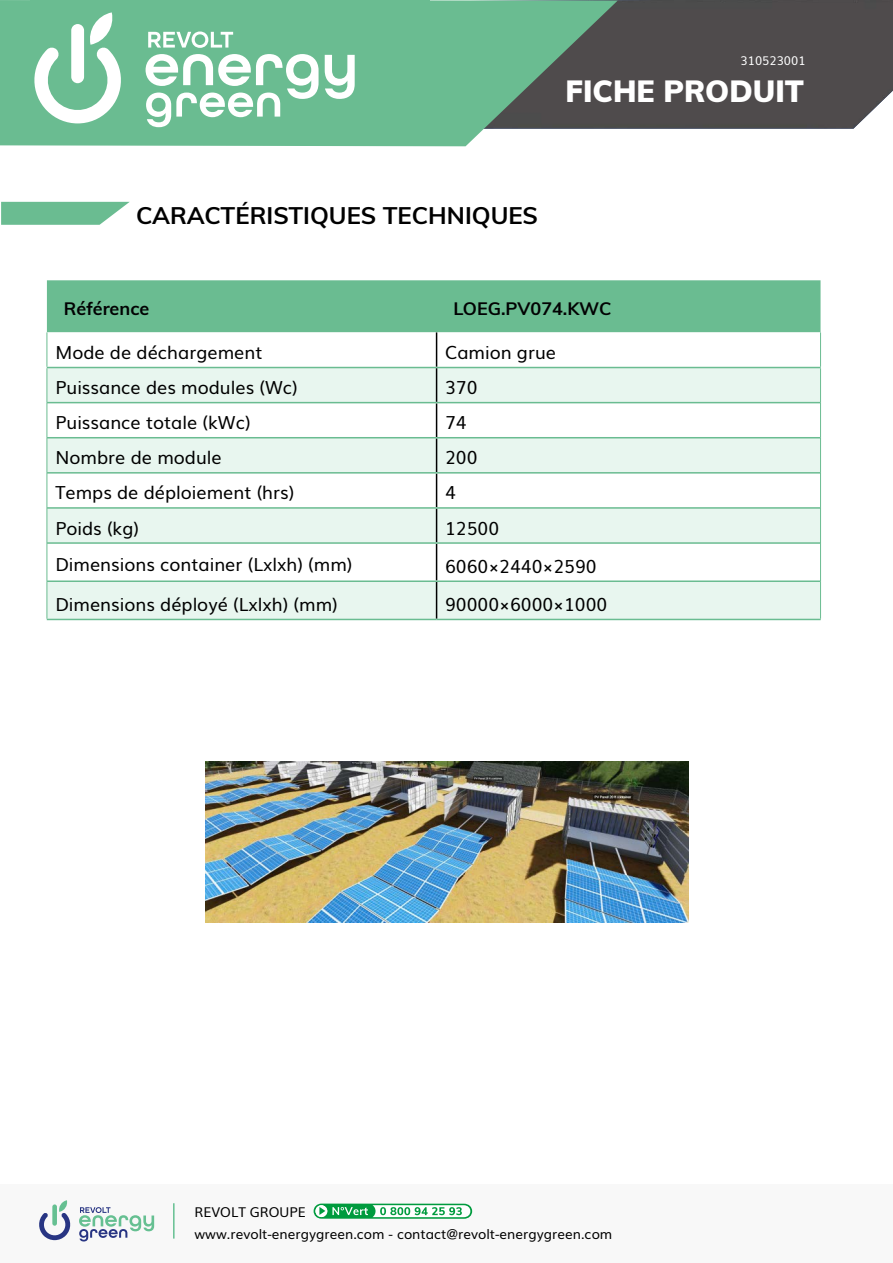
<style>
.page{position:relative;width:893px;height:1263px;background:#fff}
.page>*{position:absolute;margin:0;border:0;box-sizing:border-box;transform-origin:0 0}
.t1{font:900 30px "Muli";color:#fff}
.t2{font:700 24px "Muli";color:#000}
.t3{font:18px "Muli";color:#000}
.t4{font:700 18px "Muli";color:#020203}
.t5{font:13.5px "Muli";color:#000}
.t6{font:12px "Muli";color:#fff}
</style>
<div class="page">
<div style="left:1px;top:1185px;width:892px;height:78px;background:#f8f8f8"></div>
<div style="left:618px;top:0;width:275px;height:129px;background:#4f4b4c"></div>
<svg style="left:0;top:0;width:618px;height:146px;background:#6ea588"></svg>
<div style="left:30px;top:0;width:399px;height:136px;background:#6abc91"></div>
<svg style="left:34px;top:12px;width:87px;height:111px"></svg>
<svg style="left:148px;top:32px;width:85px;height:16px"></svg>
<svg style="left:146px;top:54px;width:173px;height:73px"></svg>
<svg style="left:325px;top:55px;width:30px;height:44px"></svg>
<img style="left:206px;top:762px;width:482px;height:161px">
<svg style="left:47px;top:280px;width:773px;height:122px"></svg>
<div style="left:48px;top:438px;width:772px;height:34px;background:#e8f6ef"></div>
<div style="left:48px;top:509px;width:772px;height:33px;background:#e8f6ef"></div>
<div style="left:48px;top:582px;width:772px;height:37px;background:#e8f6ef"></div>
<hr style="left:436px;top:332px;width:1px;height:35px;background:#000">
<hr style="left:436px;top:403px;width:1px;height:34px;background:#000">
<hr style="left:436px;top:438px;width:1px;height:34px;background:#000">
<hr style="left:436px;top:474px;width:1px;height:33px;background:#000">
<hr style="left:436px;top:509px;width:1px;height:33px;background:#000">
<hr style="left:436px;top:544px;width:1px;height:36px;background:#000">
<hr style="left:436px;top:582px;width:1px;height:37px;background:#000">
<hr style="left:47px;top:332px;width:1px;height:35px;background:#6abc91">
<hr style="left:820px;top:332px;width:1px;height:35px;background:#6abc91">
<hr style="left:47px;top:403px;width:1px;height:35px;background:#6abc91">
<hr style="left:820px;top:403px;width:1px;height:35px;background:#6abc91">
<hr style="left:47px;top:437px;width:390px;height:1px;background:#6abc91">
<hr style="left:437px;top:437px;width:383px;height:1px;background:#6abc91">
<hr style="left:47px;top:438px;width:1px;height:35px;background:#6abc91">
<hr style="left:820px;top:438px;width:1px;height:35px;background:#6abc91">
<hr style="left:47px;top:472px;width:390px;height:2px;background:#6abc91">
<hr style="left:437px;top:472px;width:383px;height:2px;background:#6abc91">
<hr style="left:47px;top:473px;width:1px;height:35px;background:#6abc91">
<hr style="left:820px;top:473px;width:1px;height:35px;background:#6abc91">
<hr style="left:47px;top:507px;width:390px;height:2px;background:#6abc91">
<hr style="left:437px;top:507px;width:383px;height:2px;background:#6abc91">
<hr style="left:47px;top:508px;width:1px;height:35px;background:#6abc91">
<hr style="left:820px;top:508px;width:1px;height:35px;background:#6abc91">
<hr style="left:47px;top:542px;width:390px;height:2px;background:#6abc91">
<hr style="left:437px;top:542px;width:383px;height:2px;background:#6abc91">
<hr style="left:47px;top:543px;width:1px;height:38px;background:#6abc91">
<hr style="left:820px;top:543px;width:1px;height:38px;background:#6abc91">
<hr style="left:47px;top:580px;width:390px;height:2px;background:#6abc91">
<hr style="left:437px;top:580px;width:383px;height:2px;background:#6abc91">
<hr style="left:47px;top:581px;width:1px;height:38px;background:#6abc91">
<hr style="left:820px;top:581px;width:1px;height:38px;background:#6abc91">
<hr style="left:47px;top:619px;width:390px;height:1px;background:#6abc91">
<hr style="left:437px;top:619px;width:384px;height:1px;background:#6abc91">
<hr style="left:47px;top:367px;width:390px;height:1px;background:#6abc91">
<hr style="left:437px;top:367px;width:384px;height:1px;background:#6abc91">
<hr style="left:47px;top:368px;width:1px;height:35px;background:#6abc91">
<hr style="left:820px;top:368px;width:1px;height:35px;background:#6abc91">
<hr style="left:436px;top:368px;width:1px;height:34px;background:#000">
<hr style="left:47px;top:402px;width:390px;height:1px;background:#6abc91">
<hr style="left:437px;top:402px;width:383px;height:1px;background:#6abc91">
<svg style="left:1px;top:202px;width:129px;height:23px;background:#7dc49f"></svg>
<hr style="left:173px;top:1203px;width:2px;height:35px;background:#66c092">
<svg style="left:39px;top:1200px;width:32px;height:40px"></svg>
<svg style="left:79px;top:1207px;width:75px;height:34px"></svg>
<svg style="left:314px;top:1203px;width:158px;height:16px"></svg>
<p class="t6" style="left:741px;top:51px;width:66px">310523001</p>
<h1 class="t1" style="left:566px;top:70px;width:240px">FICHE PRODUIT</h1>
<h2 class="t2" style="left:136px;top:197px;width:403px">CARACTÉRISTIQUES TECHNIQUES</h2>
<p class="t4" style="left:64px;top:296px;width:87px">Référence</p>
<p class="t4" style="left:454px;top:296px;width:159px">LOEG.PV074.KWC</p>
<p class="t3" style="left:55px;top:338px;width:209px">Mode de déchargement</p>
<p class="t3" style="left:445px;top:338px;width:113px">Camion grue</p>
<p class="t3" style="left:55px;top:373px;width:244px">Puissance des modules (Wc)</p>
<p class="t3" style="left:445px;top:373px;width:34px">370</p>
<p class="t3" style="left:55px;top:408px;width:197px">Puissance totale (kWc)</p>
<p class="t3" style="left:445px;top:408px;width:23px">74</p>
<p class="t3" style="left:55px;top:443px;width:168px">Nombre de module</p>
<p class="t3" style="left:445px;top:443px;width:34px">200</p>
<p class="t3" style="left:55px;top:478px;width:240px">Temps de déploiement (hrs)</p>
<p class="t3" style="left:445px;top:478px;width:12px">4</p>
<p class="t3" style="left:55px;top:513px;width:85px">Poids (kg)</p>
<p class="t3" style="left:445px;top:513px;width:56px">12500</p>
<p class="t3" style="left:55px;top:550px;width:299px">Dimensions container (Lxlxh) (mm)</p>
<p class="t3" style="left:445px;top:551px;width:153px">6060×2440×2590</p>
<p class="t3" style="left:55px;top:590px;width:284px">Dimensions déployé (Lxlxh) (mm)</p>
<p class="t3" style="left:445px;top:590px;width:164px">90000×6000×1000</p>
<p class="t5" style="left:195px;top:1201px;width:113px">REVOLT GROUPE</p>
<p class="t5" style="left:195px;top:1223px;width:419px">www.revolt-energygreen.com - contact@revolt-energygreen.com</p>
</div>
